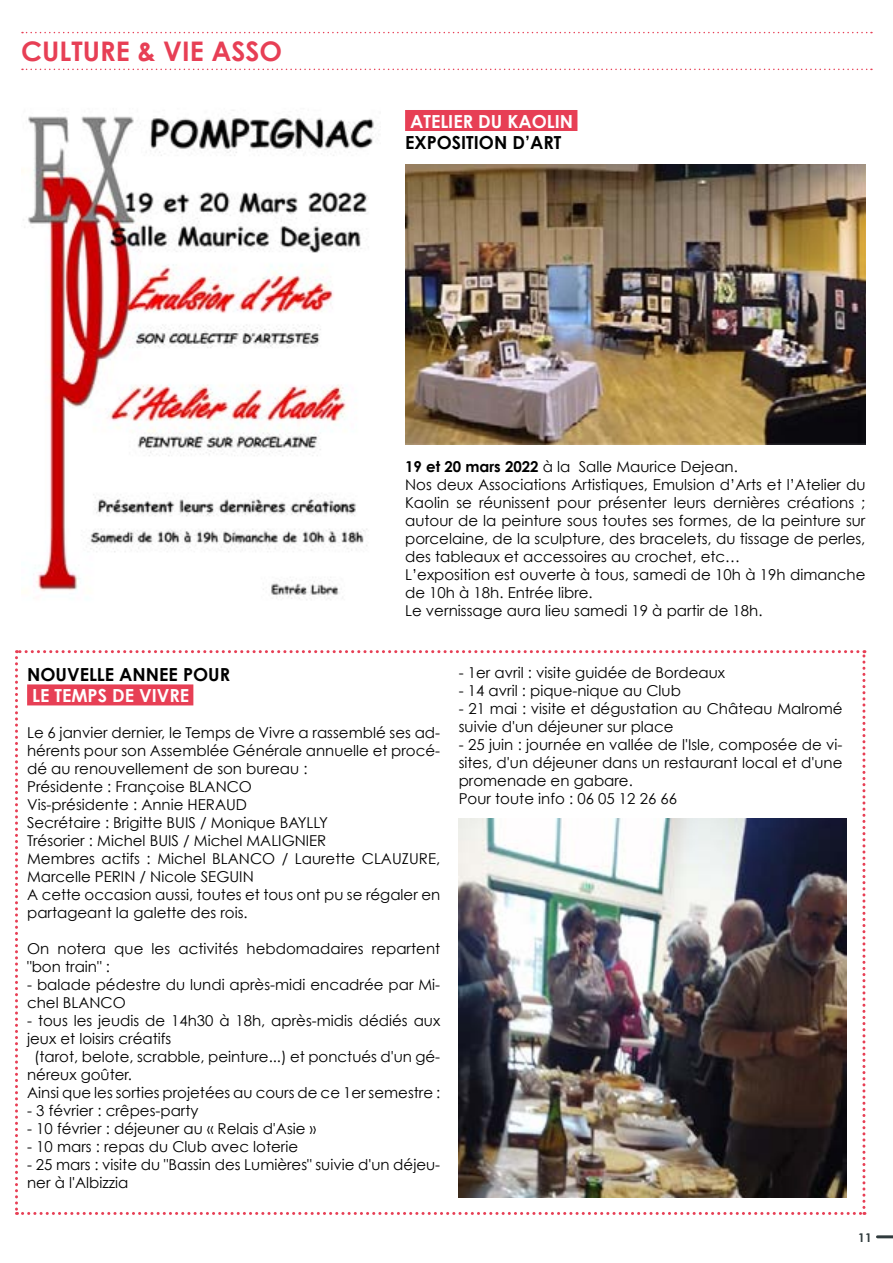
<style>
.page{position:relative;width:893px;height:1263px;background:#fff}
.page>*{position:absolute;margin:0;border:0;box-sizing:border-box;transform-origin:0 0}
.t1{font:700 27px "Century Gothic";color:#e73f55}
.t2{font:700 18px "Century Gothic";color:#000}
.t3{font:700 18px "Century Gothic";color:#fff}
.t4{font:15px/18px "Century Gothic";color:#000}
.t5{font:700 12px "Century Gothic";color:#303b3d}
.s1{font-weight:700}
</style>
<div class="page">
<hr style="left:877px;top:1235px;width:16px;height:3px;background:#303b3d">
<svg style="left:22px;top:69px;width:850px;height:1px"></svg>
<svg style="left:22px;top:32px;width:850px;height:1px"></svg>
<div style="left:405px;top:110px;width:172px;height:21px;background:#e73f55"></div>
<img style="left:405px;top:164px;width:460px;height:280px">
<img style="left:15px;top:650px;width:850px;height:565px">
<div style="left:27px;top:684px;width:166px;height:21px;background:#e73f55"></div>
<img style="left:21px;top:110px;width:355px;height:490px">
<h1 class="t1" style="left:21px;top:34px;width:262px">CULTURE &amp; VIE ASSO</h1>
<p class="t3" style="left:410px;top:110px;width:165px">ATELIER DU KAOLIN</p>
<p class="t2" style="left:405px;top:132px;width:158px">EXPOSITION D’ART</p>
<p class="t4" style="left:405px;top:458px;width:462px"><span class="s1">19 et 20 mars 2022</span> à la Salle Maurice Dejean.<br>Nos deux Associations Artistiques, Emulsion d’Arts et l’Atelier du Kaolin se réunissent pour présenter leurs dernières créations ; autour de la peinture sous toutes ses formes, de la peinture sur porcelaine, de la sculpture, des bracelets, du tissage de perles, des tableaux et accessoires au crochet, etc…<br>L’exposition est ouverte à tous, samedi de 10h à 19h dimanche de 10h à 18h. Entrée libre.<br>Le vernissage aura lieu samedi 19 à partir de 18h.</p>
<p class="t2" style="left:27px;top:663px;width:205px">NOUVELLE ANNEE POUR</p>
<p class="t3" style="left:32px;top:684px;width:158px">LE TEMPS DE VIVRE</p>
<p class="t4" style="left:27px;top:724px;width:415px">Le 6 janvier dernier, le Temps de Vivre a rassemblé ses ad&shy;hérents pour son Assemblée Générale annuelle et procé&shy;dé au renouvellement de son bureau :<br>Présidente : Françoise BLANCO<br>Vis-présidente : Annie HERAUD<br>Secrétaire : Brigitte BUIS / Monique BAYLLY<br>Trésorier : Michel BUIS / Michel MALIGNIER<br>Membres actifs : Michel BLANCO / Laurette CLAUZURE, Marcelle PERIN / Nicole SEGUIN<br>A cette occasion aussi, toutes et tous ont pu se régaler en partageant la galette des rois.</p>
<p class="t4" style="left:27px;top:940px;width:415px">On notera que les activités hebdomadaires repartent "bon train" :</p>
<p class="t4" style="left:27px;top:976px;width:415px">- balade pédestre du lundi après-midi encadrée par Mi&shy;chel BLANCO</p>
<p class="t4" style="left:27px;top:1012px;width:415px">- tous les jeudis de 14h30 à 18h, après-midis dédiés aux</p>
<p class="t4" style="left:27px;top:1030px;width:146px">jeux et loisirs créatifs</p>
<p class="t4" style="left:34px;top:1048px;width:408px">(tarot, belote, scrabble, peinture...) et ponctués d'un gé-</p>
<p class="t4" style="left:27px;top:1066px;width:107px">néreux goûter.</p>
<p class="t4" style="left:27px;top:1084px;width:415px">Ainsi que les sorties projetées au cours de ce 1er semestre :</p>
<p class="t4" style="left:27px;top:1102px;width:173px">- 3 février : crêpes-party</p>
<p class="t4" style="left:27px;top:1120px;width:291px">- 10 février : déjeuner au « Relais d'Asie »</p>
<p class="t4" style="left:27px;top:1138px;width:273px">- 10 mars : repas du Club avec loterie</p>
<p class="t4" style="left:27px;top:1156px;width:415px">- 25 mars : visite du "Bassin des Lumières" suivie d'un déjeu&shy;ner à l'Albizzia</p>
<p class="t4" style="left:459px;top:664px;width:268px">- 1er avril : visite guidée de Bordeaux</p>
<p class="t4" style="left:459px;top:682px;width:224px">- 14 avril : pique-nique au Club</p>
<p class="t4" style="left:459px;top:700px;width:385px">- 21 mai : visite et dégustation au Château Malromé suivie d'un déjeuner sur place</p>
<p class="t4" style="left:459px;top:736px;width:385px">- 25 juin : journée en vallée de l'Isle, composée de vi&shy;sites, d'un déjeuner dans un restaurant local et d'une promenade en gabare.<br>Pour toute info : 06 05 12 26 66</p>
<p class="t5" style="left:858px;top:1230px;width:15px">11</p>
</div>
